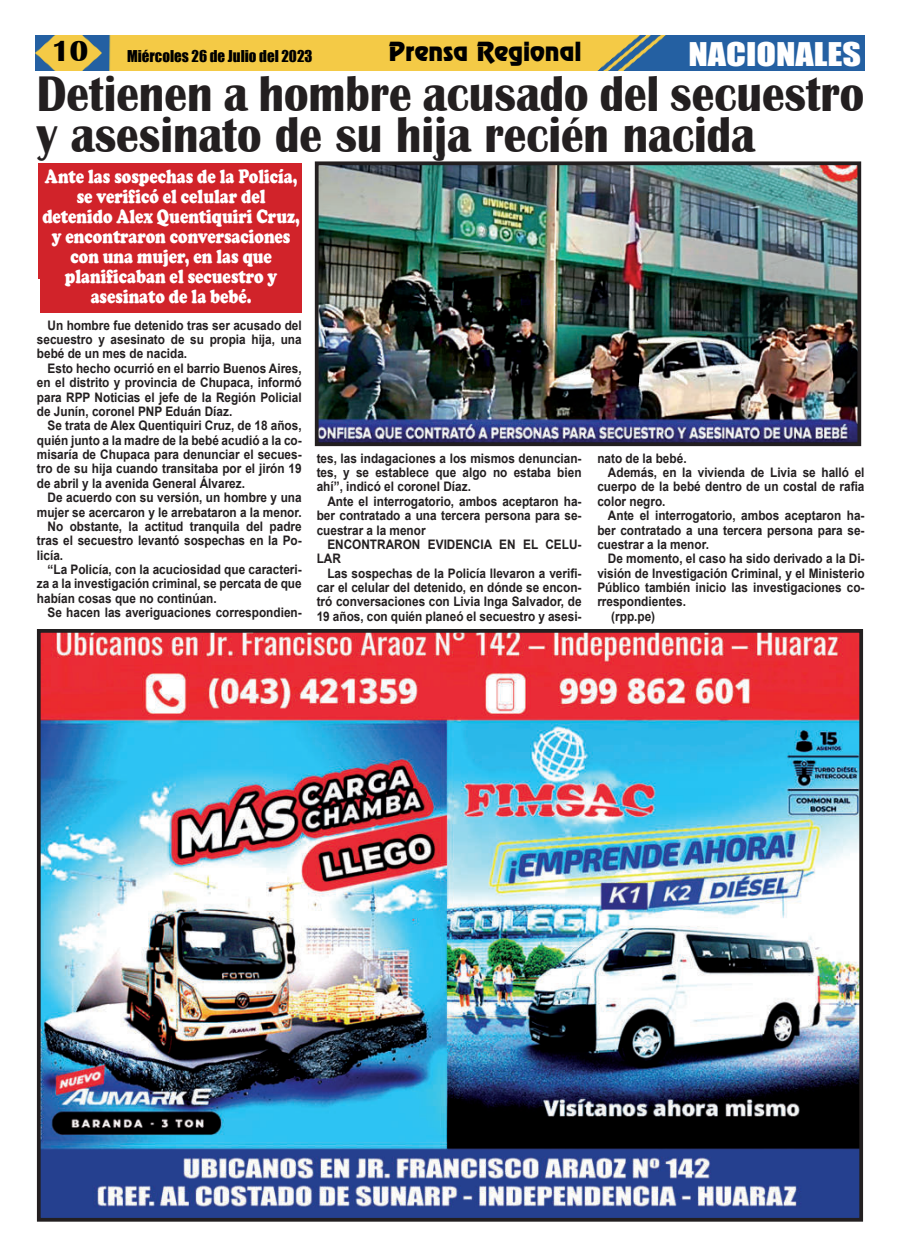
<style>
.page{position:relative;width:900px;height:1258px;background:#fff}
.page>*{position:absolute;margin:0;border:0;box-sizing:border-box;transform-origin:0 0}
.t1{font:700 51.5px/41.2px "Britannic";color:#231f20;scale:.88 1}
.t2{font:30px "Impact";color:#fff;scale:1.2 1}
.t3{font:700 30px "Britannic";color:#000}
.t4{font:23.75px "Renfrew Normal";color:#000}
.t5{font:900 20px/20px "Cooper";color:#fff;text-align:center;scale:.79 1}
.t6{font:15px "Impact";color:#000}
.t7{font:700 13.12px/14.4px "Arial";color:#231f20;text-align:justify;scale:.9 1}
</style>
<div class="page">
<img style="left:35px;top:35px;width:830px;height:36px">
<img style="left:42px;top:634px;width:816px;height:583px">
<div style="left:37px;top:629px;width:826px;height:593px;border:4px solid #231f20"></div>
<img style="left:320px;top:166px;width:536px;height:275px">
<div style="left:315px;top:161px;width:546px;height:285px;border:4px solid #231f20"></div>
<div style="left:38px;top:163px;width:264px;height:116px;background:#d1232a"></div>
<div style="left:41px;top:169px;width:261px;height:144px;background:#d1232a"></div>
<h2 class="t3" style="left:52px;top:36px;width:38px">10</h2>
<p class="t6" style="left:127px;top:48px;width:187px">Miércoles 26 de Julio del 2023</p>
<h3 class="t4" style="left:389px;top:41px;width:194px">Prensa Regional</h3>
<h2 class="t2" style="left:688px;top:38px;width:145px">NACIONALES</h2>
<h1 class="t1" style="left:37px;top:73px;width:942px">Detienen a hombre acusado del secuestro y asesinato de su hija recién nacida</h1>
<h3 class="t5" style="left:42px;top:168px;width:328px">Ante las sospechas de la Policía, se verificó el celular del detenido Alex Quentiquiri Cruz, y encontraron conversaciones con una mujer, en las que planificaban el secuestro y asesinato de la bebé.</h3>
<p class="t7" style="left:37px;top:318px;width:296px;text-indent:11px">Un hombre fue detenido tras ser acusado del secuestro y asesinato de su propia hija, una bebé de un mes de nacida.</p>
<p class="t7" style="left:37px;top:361px;width:296px;text-indent:11px">Esto hecho ocurrió en el barrio Buenos Aires, en el distrito y provincia de Chupaca, informó para RPP Noticias el jefe de la Región Policial de Junín, coronel PNP Eduán Díaz.</p>
<p class="t7" style="left:37px;top:419px;width:296px;text-indent:11px">Se trata de Alex Quentiquiri Cruz, de 18 años, quién junto a la madre de la bebé acudió a la co&shy;misaría de Chupaca para denunciar el secues&shy;tro de su hija cuando transitaba por el jirón 19 de abril y la avenida General Álvarez.</p>
<p class="t7" style="left:48px;top:490px;width:284px">De acuerdo con su versión, un hombre y una</p>
<p class="t7" style="left:37px;top:505px;width:296px">mujer se acercaron y le arrebataron a la menor.</p>
<p class="t7" style="left:48px;top:519px;width:284px">No obstante, la actitud tranquila del padre</p>
<p class="t7" style="left:37px;top:535px;width:296px">tras el secuestro levantó sospechas en la Po-</p>
<p class="t7" style="left:37px;top:549px;width:31px">licía.</p>
<p class="t7" style="left:48px;top:563px;width:284px">“La Policía, con la acuciosidad que caracteri-</p>
<p class="t7" style="left:37px;top:578px;width:296px">za a la investigación criminal, se percata de que</p>
<p class="t7" style="left:37px;top:591px;width:201px">habían cosas que no continúan.</p>
<p class="t7" style="left:48px;top:606px;width:284px">Se hacen las averiguaciones correspondien-</p>
<p class="t7" style="left:317px;top:452px;width:296px">tes, las indagaciones a los mismos denuncian&shy;tes, y se establece que algo no estaba bien ahí”, indicó el coronel Díaz.</p>
<p class="t7" style="left:317px;top:494px;width:296px;text-indent:11px">Ante el interrogatorio, ambos aceptaron ha&shy;ber contratado a una tercera persona para se&shy;cuestrar a la menor</p>
<p class="t7" style="left:317px;top:538px;width:296px;text-indent:11px">ENCONTRARON EVIDENCIA EN EL CELU-<br>LAR</p>
<p class="t7" style="left:317px;top:566px;width:296px;text-indent:11px">Las sospechas de la Policía llevaron a verifi&shy;car el celular del detenido, en dónde se encon&shy;tró conversaciones con Livia Inga Salvador, de 19 años, con quién planeó el secuestro y asesi-</p>
<p class="t7" style="left:597px;top:451px;width:101px">nato de la bebé.</p>
<p class="t7" style="left:608px;top:466px;width:287px">Además, en la vivienda de Livia se halló el</p>
<p class="t7" style="left:597px;top:480px;width:298px">cuerpo de la bebé dentro de un costal de rafia</p>
<p class="t7" style="left:597px;top:495px;width:77px">color negro.</p>
<p class="t7" style="left:608px;top:508px;width:287px">Ante el interrogatorio, ambos aceptaron ha-</p>
<p class="t7" style="left:597px;top:523px;width:298px">ber contratado a una tercera persona para se-</p>
<p class="t7" style="left:597px;top:538px;width:126px">cuestrar a la menor.</p>
<p class="t7" style="left:608px;top:553px;width:287px">De momento, el caso ha sido derivado a la Di-</p>
<p class="t7" style="left:597px;top:567px;width:298px">visión de Investigación Criminal, y el Ministerio</p>
<p class="t7" style="left:597px;top:580px;width:298px">Público también inicio las investigaciones co-</p>
<p class="t7" style="left:597px;top:596px;width:100px">rrespondientes.</p>
<p class="t7" style="left:611px;top:610px;width:50px">(rpp.pe)</p>
</div>
